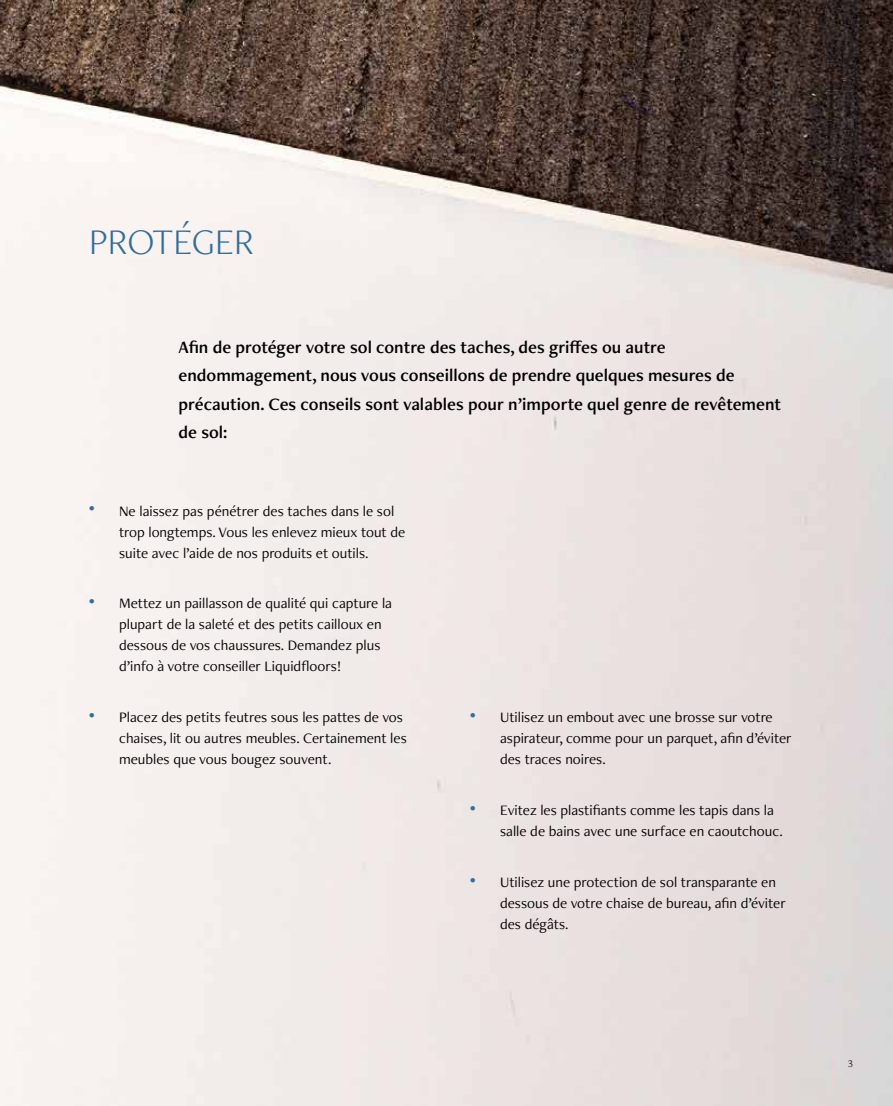
<style>
.page{position:relative;width:893px;height:1106px;background:#fff}
.page>*{position:absolute;margin:0;border:0;box-sizing:border-box;transform-origin:0 0}
.t1{font:300 37.5px "Freight Neo Pro";color:#326d9d}
.t2{font:18px/28.5px "Freight Neo Pro Semi";color:#000}
.t3{font:15px/21px "Freight Neo Pro";color:#000}
.t4{font:300 10.5px "Freight Neo Pro";color:#000}
</style>
<div class="page">
<img style="left:0;top:0;width:893px;height:1106px">
<h1 class="t1" style="left:89px;top:216px;width:166px">PROTÉGER</h1>
<p class="t2" style="left:179px;top:332px;width:604px">Afin de protéger votre sol contre des taches, des griffes ou autre endommagement, nous vous conseillons de prendre quelques mesures de précaution. Ces conseils sont valables pour n’importe quel genre de revêtement de sol:</p>
<p class="t3" style="left:119px;top:499px;width:288px;text-indent:-30px"><sup>•</sup> Ne laissez pas pénétrer des taches dans le sol trop longtemps. Vous les enlevez mieux tout de suite avec l’aide de nos produits et outils.</p>
<p class="t3" style="left:119px;top:592px;width:274px;text-indent:-30px"><sup>•</sup> Mettez un paillasson de qualité qui capture la plupart de la saleté et des petits cailloux en dessous de vos chaussures. Demandez plus d’info à votre conseiller Liquidfloors!</p>
<p class="t3" style="left:119px;top:706px;width:289px;text-indent:-30px"><sup>•</sup> Placez des petits feutres sous les pattes de vos chaises, lit ou autres meubles. Certainement les meubles que vous bougez souvent.</p>
<p class="t3" style="left:500px;top:706px;width:293px;text-indent:-30px"><sup>•</sup> Utilisez un embout avec une brosse sur votre aspirateur, comme pour un parquet, afin d’éviter des traces noires.</p>
<p class="t3" style="left:500px;top:799px;width:284px;text-indent:-30px"><sup>•</sup> Evitez les plastifiants comme les tapis dans la salle de bains avec une surface en caoutchouc.</p>
<p class="t3" style="left:500px;top:870px;width:287px;text-indent:-30px"><sup>•</sup> Utilisez une protection de sol transparante en dessous de votre chaise de bureau, afin d’éviter des dégâts.</p>
<p class="t4" style="left:848px;top:1056px;width:7px">3</p>
</div>
